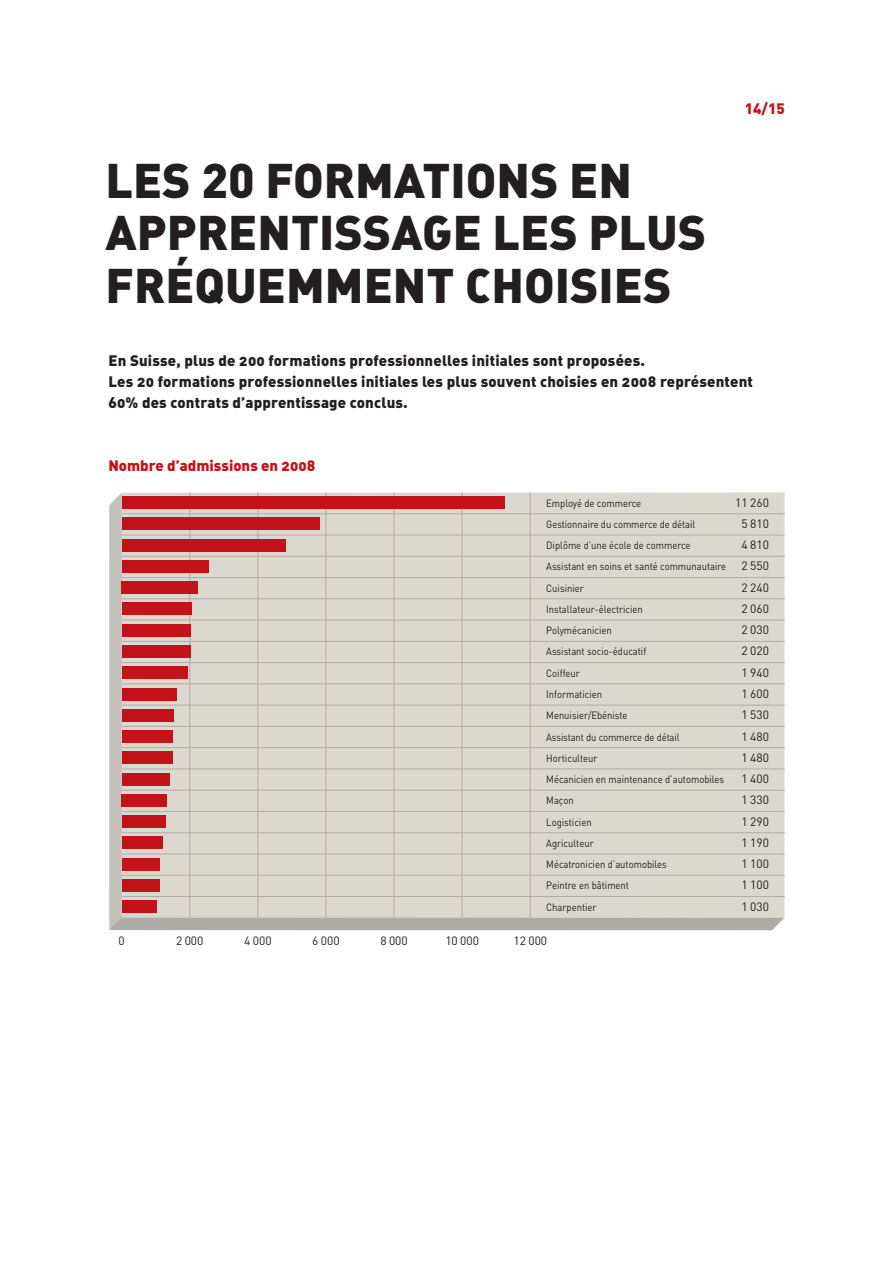
<style>
.page{position:relative;width:893px;height:1263px;background:#fff}
.page>*{position:absolute;margin:0;border:0;box-sizing:border-box;transform-origin:0 0}
.t1{font:48px/52.5px "DIN Black Alternate";color:#231f20}
.t2{font:15px/21px "DIN Black Alternate";letter-spacing:.01em;color:#231f20}
.t3{font:15px "DIN Black Alternate";color:#c4121a}
.t4{font:900 15px "DIN";color:#c4121a}
.t5{font:12px/21.3px "DIN";color:#231f20;text-align:center}
.t6{font:10.5px/21.3px "DIN";color:#231f20;scale:.9 1}
.s1{font-family:"DIN";font-weight:900}
</style>
<div class="page">
<svg style="left:109px;top:493px;width:675px;height:437px;background:#b7b5af"></svg>
<div style="left:122px;top:492px;width:663px;height:426px;background:#dad8cf"></div>
<hr style="left:122px;top:726px;width:663px;height:1px;background:#b3aca4">
<hr style="left:122px;top:705px;width:663px;height:1px;background:#b3aca4">
<hr style="left:122px;top:684px;width:663px;height:1px;background:#b3aca4">
<hr style="left:122px;top:662px;width:663px;height:1px;background:#b3aca4">
<hr style="left:122px;top:641px;width:663px;height:1px;background:#b3aca4">
<hr style="left:122px;top:620px;width:663px;height:1px;background:#b3aca4">
<hr style="left:122px;top:598px;width:663px;height:1px;background:#b3aca4">
<hr style="left:122px;top:577px;width:663px;height:1px;background:#b3aca4">
<hr style="left:122px;top:556px;width:663px;height:1px;background:#b3aca4">
<hr style="left:122px;top:535px;width:663px;height:1px;background:#b3aca4">
<hr style="left:122px;top:513px;width:663px;height:1px;background:#b3aca4">
<hr style="left:122px;top:747px;width:663px;height:1px;background:#b3aca4">
<hr style="left:122px;top:769px;width:663px;height:1px;background:#b3aca4">
<hr style="left:122px;top:790px;width:663px;height:1px;background:#b3aca4">
<hr style="left:122px;top:811px;width:663px;height:1px;background:#b3aca4">
<hr style="left:122px;top:832px;width:663px;height:1px;background:#b3aca4">
<hr style="left:122px;top:854px;width:663px;height:1px;background:#b3aca4">
<hr style="left:122px;top:875px;width:663px;height:1px;background:#b3aca4">
<hr style="left:122px;top:896px;width:663px;height:1px;background:#b3aca4">
<hr style="left:190px;top:492px;width:1px;height:426px;background:#b3aca4">
<hr style="left:258px;top:492px;width:1px;height:426px;background:#b3aca4">
<hr style="left:326px;top:492px;width:1px;height:426px;background:#b3aca4">
<hr style="left:394px;top:492px;width:1px;height:426px;background:#b3aca4">
<hr style="left:462px;top:492px;width:1px;height:426px;background:#b3aca4">
<hr style="left:530px;top:492px;width:1px;height:426px;background:#b3aca4">
<div style="left:122px;top:496px;width:382px;height:13px;background:#c4121a"></div>
<div style="left:122px;top:517px;width:197px;height:13px;background:#c4121a"></div>
<div style="left:122px;top:539px;width:163px;height:13px;background:#c4121a"></div>
<div style="left:122px;top:560px;width:87px;height:13px;background:#c4121a"></div>
<div style="left:122px;top:581px;width:76px;height:13px;background:#c4121a"></div>
<div style="left:122px;top:603px;width:70px;height:12px;background:#c4121a"></div>
<div style="left:122px;top:624px;width:69px;height:13px;background:#c4121a"></div>
<div style="left:122px;top:645px;width:68px;height:13px;background:#c4121a"></div>
<div style="left:122px;top:666px;width:66px;height:13px;background:#c4121a"></div>
<div style="left:122px;top:688px;width:54px;height:12px;background:#c4121a"></div>
<div style="left:122px;top:709px;width:52px;height:13px;background:#c4121a"></div>
<div style="left:122px;top:730px;width:50px;height:13px;background:#c4121a"></div>
<div style="left:122px;top:751px;width:50px;height:13px;background:#c4121a"></div>
<div style="left:122px;top:773px;width:47px;height:12px;background:#c4121a"></div>
<div style="left:122px;top:794px;width:45px;height:13px;background:#c4121a"></div>
<div style="left:122px;top:815px;width:44px;height:13px;background:#c4121a"></div>
<div style="left:122px;top:836px;width:40px;height:13px;background:#c4121a"></div>
<div style="left:122px;top:858px;width:37px;height:12px;background:#c4121a"></div>
<div style="left:122px;top:879px;width:37px;height:13px;background:#c4121a"></div>
<div style="left:122px;top:900px;width:35px;height:13px;background:#c4121a"></div>
<h1 class="t1" style="left:105px;top:155px;width:602px">LES <span class="s1">20</span> FORMATIONS EN<br>APPRENTISSAGE LES PLUS<br>FRÉQUEMMENT CHOISIES</h1>
<h2 class="t4" style="left:745px;top:100px;width:41px">14/15</h2>
<h2 class="t2" style="left:108px;top:350px;width:646px">En Suisse, plus de 200 formations professionnelles initiales sont proposées.<br>Les 20 formations professionnelles initiales les plus souvent choisies en 2008 représentent<br>60% des contrats d’apprentissage conclus.</h2>
<h2 class="t3" style="left:108px;top:457px;width:209px">Nombre d’admissions en 2008</h2>
<p class="t6" style="left:546px;top:492px;width:201px">Employé de commerce<br>Gestionnaire du commerce de détail<br>Diplôme d’une école de commerce<br>Assistant en soins et santé communautaire<br>Cuisinier<br>Installateur-électricien<br>Polymécanicien<br>Assistant socio-éducatif<br>Coiffeur<br>Informaticien<br>Menuisier/Ebéniste<br>Assistant du commerce de détail<br>Horticulteur<br>Mécanicien en maintenance d’automobiles<br>Maçon<br>Logisticien<br>Agriculteur<br>Mécatronicien d’automobiles<br>Peintre en bâtiment<br>Charpentier</p>
<p class="t5" style="left:119px;top:931px;width:8px">0</p>
<p class="t5" style="left:176px;top:931px;width:29px">2 000</p>
<p class="t5" style="left:244px;top:931px;width:29px">4 000</p>
<p class="t5" style="left:312px;top:931px;width:29px">6 000</p>
<p class="t5" style="left:380px;top:931px;width:29px">8 000</p>
<p class="t5" style="left:445px;top:931px;width:35px">10 000</p>
<p class="t5" style="left:513px;top:931px;width:35px">12 000</p>
<p class="t5" style="left:735px;top:492px;width:35px">11 260<br>5 810<br>4 810<br>2 550<br>2 240<br>2 060<br>2 030<br>2 020<br>1 940<br>1 600<br>1 530<br>1 480<br>1 480<br>1 400<br>1 330<br>1 290<br>1 190<br>1 100<br>1 100<br>1 030</p>
</div>
